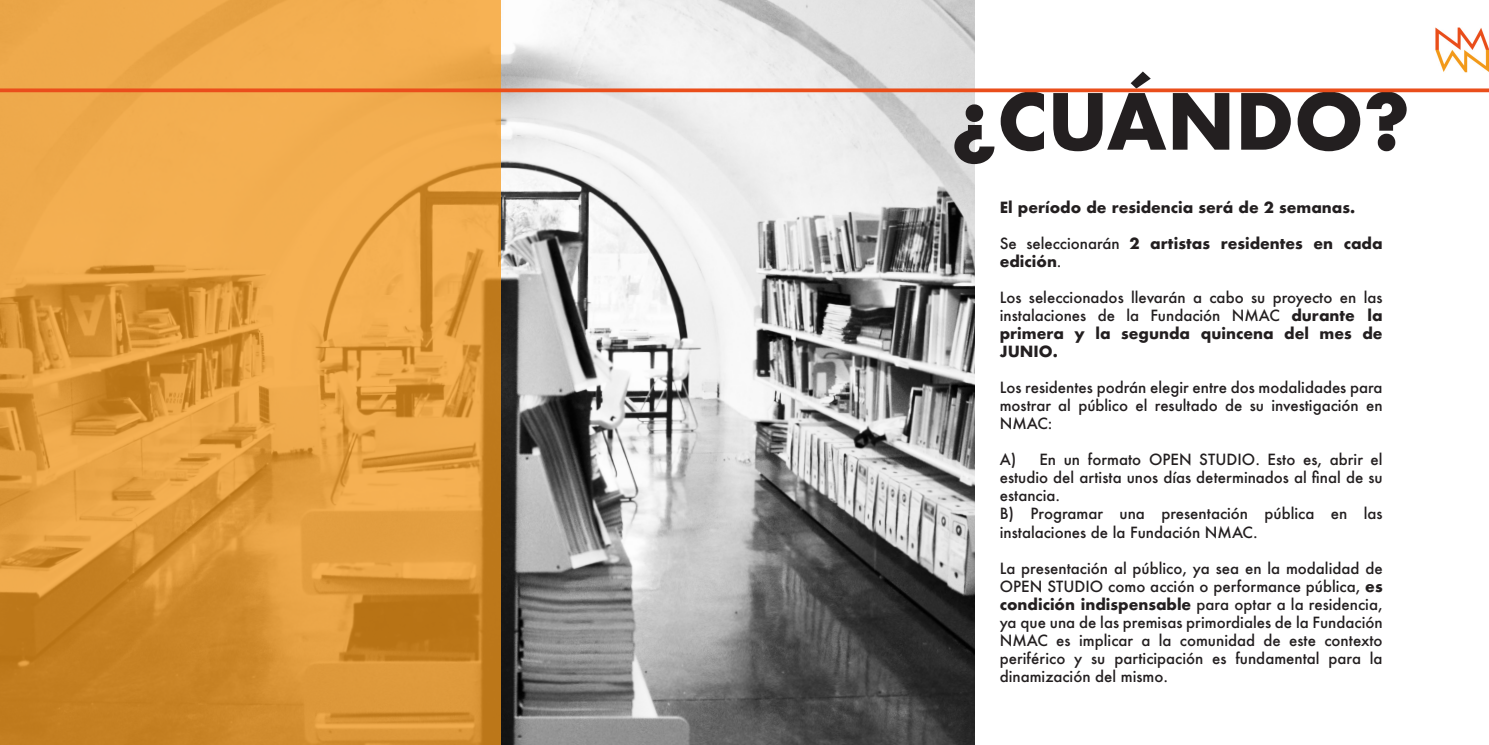
<style>
.page{position:relative;width:1489px;height:745px;background:#fff}
.page>*{position:absolute;margin:0;border:0;box-sizing:border-box;transform-origin:0 0}
.t1{font:700 75px "Futura";color:#231f20}
.t2{font:500 15px/18px "Futura";color:#231f20;text-align:justify}
.t3{font:700 15px/18px "Futura";color:#231f20}
.s1{font-weight:500}
.s2{font-weight:700}
</style>
<div class="page">
<img style="left:1404px;top:27px;width:84px;height:66px">
<img style="left:500px;top:0;width:474px;height:744px">
<svg style="left:0;top:0;width:500px;height:744px"></svg>
<svg style="left:0;top:88px;width:1488px;height:4px;fill:#ea4e1b"></svg>
<p class="t1" style="left:950px;top:67px;width:460px">¿CUÁNDO?</p>
<p class="t3" style="left:999px;top:198px;width:357px">El período de residencia será de 2 semanas.</p>
<p class="t3" style="left:999px;top:234px;width:384px"><span class="s1">Se seleccionarán</span> 2 artistas residentes en cada edición<span class="s1">.</span></p>
<p class="t2" style="left:999px;top:288px;width:384px">Los seleccionados llevarán a cabo su proyecto en las instalaciones de la Fundación NMAC <span class="s2">durante la primera y la segunda quincena del mes de JUNIO.</span></p>
<p class="t2" style="left:999px;top:378px;width:384px">Los residentes podrán elegir entre dos modalidades para mostrar al público el resultado de su investigación en NMAC:</p>
<p class="t2" style="left:999px;top:450px;width:384px">A) En un formato OPEN STUDIO. Esto es, abrir el estudio del artista unos días determinados al final de su estancia.</p>
<p class="t2" style="left:999px;top:504px;width:384px">B) Programar una presentación pública en las instalaciones de la Fundación NMAC.</p>
<p class="t2" style="left:999px;top:558px;width:384px">La presentación al público, ya sea en la modalidad de OPEN STUDIO como acción o performance pública, <span class="s2">es condición indispensable</span> para optar a la residencia, ya que una de las premisas primordiales de la Fundación NMAC es implicar a la comunidad de este contexto periférico y su participación es fundamental para la dinamización del mismo.</p>
</div>
